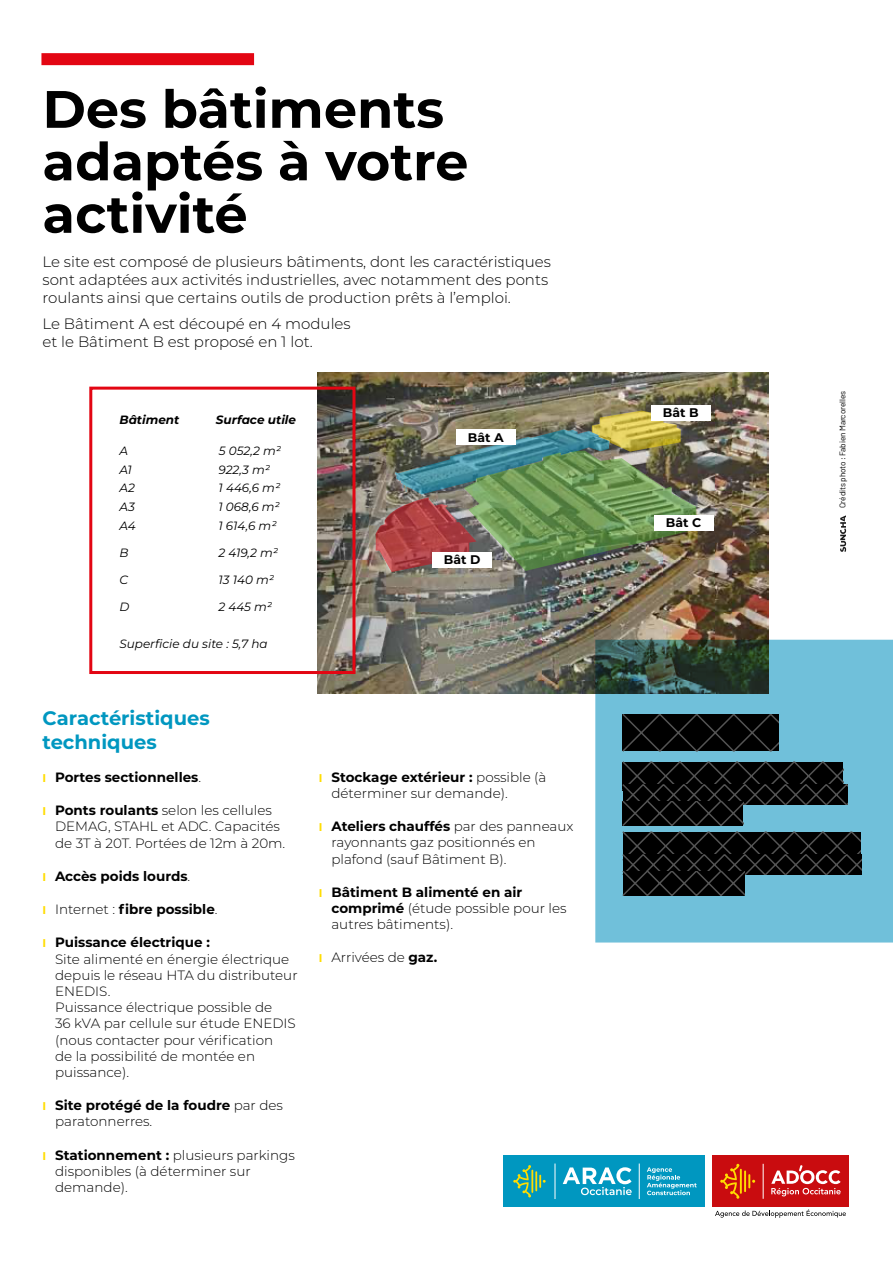
<style>
.page{position:relative;width:893px;height:1263px;background:#fff}
.page>*{position:absolute;margin:0;border:0;box-sizing:border-box;transform-origin:0 0}
.t1{font:700 52.5px/52.5px "Montserrat";color:#000}
.t2{font:700 19.5px/23.4px "Montserrat";color:#0097c0}
.t3{font:300 15px/18px "Montserrat";color:#000}
.t4{font:300 13.5px/16.2px "Montserrat";color:#000}
.t5{font:700 13.5px/16.2px "Montserrat";color:#000}
.t6{font:700 12.45px "Montserrat";color:#000}
.t7{font:italic 12px "Montserrat";color:#000}
.t8{font:italic 700 12px "Montserrat";color:#000}
.t9{font:8.25px "Barlow";letter-spacing:-.015em;color:#000}
.s1{font-size:11.25px;color:#fd0}
.s2{font-weight:300}
.s3{font-weight:700;font-size:11.25px;color:#fd0}
.s4{font-weight:700}
</style>
<div class="page">
<img style="left:318px;top:372px;width:450px;height:322px">
<div style="left:89px;top:387px;width:266px;height:287px;border:3px solid #e30613"></div>
<div style="left:41px;top:53px;width:213px;height:12px;background:#e30613"></div>
<svg style="left:595px;top:640px;width:298px;height:302px;background:#64aabd"></svg>
<div style="left:504px;top:1156px;width:201px;height:51px;background:#0097c0"></div>
<hr style="left:531px;top:1170px;width:2px;height:23px;background:#fd0">
<hr style="left:535px;top:1171px;width:2px;height:20px;background:#fd0">
<svg style="left:539px;top:1175px;width:7px;height:13px"></svg>
<svg style="left:513px;top:1165px;width:18px;height:32px"></svg>
<svg style="left:563px;top:1167px;width:69px;height:28px"></svg>
<hr style="left:555px;top:1163px;width:1px;height:36px;background:#fff">
<hr style="left:639px;top:1163px;width:1px;height:36px;background:#fff">
<svg style="left:647px;top:1167px;width:50px;height:28px"></svg>
<svg style="left:715px;top:1209px;width:131px;height:9px"></svg>
<div style="left:712px;top:1156px;width:137px;height:51px;background:#c90c0f"></div>
<hr style="left:740px;top:1169px;width:2px;height:25px;background:#fd0">
<hr style="left:744px;top:1170px;width:2px;height:22px;background:#fd0">
<svg style="left:748px;top:1174px;width:7px;height:14px"></svg>
<svg style="left:720px;top:1164px;width:19px;height:35px"></svg>
<hr style="left:763px;top:1164px;width:1px;height:35px;background:#fff">
<svg style="left:771px;top:1165px;width:70px;height:31px"></svg>
<div style="left:651px;top:405px;width:59px;height:15px;background:#fff"></div>
<img style="left:376px;top:411px;width:320px;height:161px">
<div style="left:432px;top:552px;width:60px;height:15px;background:#fff"></div>
<div style="left:654px;top:515px;width:59px;height:15px;background:#fff"></div>
<svg style="left:840px;top:515px;width:6px;height:37px"></svg>
<svg style="left:623px;top:714px;width:156px;height:37px;background:#090909"></svg>
<svg style="left:623px;top:762px;width:224px;height:63px;background:#1c292d"></svg>
<svg style="left:623px;top:832px;width:239px;height:63px;background:#1d292d"></svg>
<h1 class="t1" style="left:43px;top:80px;width:427px">Des bâtiments adaptés à votre activité</h1>
<p class="t3" style="left:43px;top:252px;width:510px">Le site est composé de plusieurs bâtiments, dont les caractéristiques sont adaptées aux activités industrielles, avec notamment des ponts roulants ainsi que certains outils de production prêts à l’emploi.</p>
<p class="t3" style="left:43px;top:314px;width:310px">Le Bâtiment A est découpé en 4 modules et le Bâtiment B est proposé en 1 lot.</p>
<p class="t8" style="left:119px;top:412px;width:61px">Bâtiment</p>
<p class="t8" style="left:216px;top:412px;width:82px">Surface utile</p>
<p class="t7" style="left:119px;top:443px;width:10px">A</p>
<p class="t7" style="left:219px;top:443px;width:64px">5 052,2 m²</p>
<p class="t7" style="left:119px;top:462px;width:14px">A1</p>
<p class="t7" style="left:218px;top:462px;width:53px">922,3 m²</p>
<p class="t7" style="left:119px;top:481px;width:17px">A2</p>
<p class="t7" style="left:219px;top:481px;width:63px">1 446,6 m²</p>
<p class="t7" style="left:119px;top:499px;width:17px">A3</p>
<p class="t7" style="left:218px;top:499px;width:63px">1 068,6 m²</p>
<p class="t7" style="left:119px;top:518px;width:18px">A4</p>
<p class="t7" style="left:218px;top:518px;width:60px">1 614,6 m²</p>
<p class="t7" style="left:119px;top:545px;width:11px">B</p>
<p class="t7" style="left:218px;top:545px;width:61px">2 419,2 m²</p>
<p class="t7" style="left:119px;top:572px;width:10px">C</p>
<p class="t7" style="left:218px;top:572px;width:57px">13 140 m²</p>
<p class="t7" style="left:119px;top:599px;width:11px">D</p>
<p class="t7" style="left:218px;top:599px;width:55px">2 445 m²</p>
<p class="t7" style="left:119px;top:637px;width:150px">Superficie du site : 5,7 ha</p>
<p class="t6" style="left:468px;top:428px;width:37px">Bât A</p>
<p class="t6" style="left:444px;top:550px;width:38px">Bât D</p>
<h2 class="t2" style="left:43px;top:706px;width:169px">Caractéristiques techniques</h2>
<p class="t5" style="left:43px;top:768px;width:160px"><span class="s1">I</span> Portes sectionnelles<span class="s2">.</span></p>
<p class="t4" style="left:55px;top:802px;width:232px;text-indent:-13px"><span class="s3">I</span> <span class="s4">Ponts roulants</span> selon les cellules<br>DEMAG, STAHL et ADC. Capacités de 3T à 20T. Portées de 12m à 20m.</p>
<p class="t5" style="left:43px;top:867px;width:149px"><span class="s1">I</span> Accès poids lourds<span class="s2">.</span></p>
<p class="t5" style="left:43px;top:900px;width:177px"><span class="s1">I</span> <span class="s2">Internet :</span> fibre possible<span class="s2">.</span></p>
<p class="t4" style="left:55px;top:934px;width:244px;text-indent:-13px"><span class="s3">I</span> <span class="s4">Puissance électrique :<br></span>Site alimenté en énergie électrique depuis le réseau HTA du distributeur<br>ENEDIS.<br>Puissance électrique possible de<br>36 kVA par cellule sur étude ENEDIS (nous contacter pour vérification<br>de la possibilité de montée en puissance).</p>
<p class="t5" style="left:55px;top:1096px;width:230px;text-indent:-13px"><span class="s1">I</span> Site protégé de la foudre <span class="s2">par des paratonnerres.</span></p>
<p class="t4" style="left:55px;top:1146px;width:241px;text-indent:-13px"><span class="s3">I</span> <span class="s4">Stationnement :</span> plusieurs parkings disponibles (à déterminer sur demande).</p>
<p class="t4" style="left:331px;top:768px;width:217px;text-indent:-13px"><span class="s3">I</span> <span class="s4">Stockage extérieur :</span> possible (à déterminer sur demande).</p>
<p class="t4" style="left:331px;top:818px;width:243px;text-indent:-13px"><span class="s3">I</span> <span class="s4">Ateliers chauffés</span> par des panneaux rayonnants gaz positionnés en plafond (sauf Bâtiment B).</p>
<p class="t4" style="left:331px;top:883px;width:237px;text-indent:-13px"><span class="s3">I</span> <span class="s4">Bâtiment B alimenté en air comprimé</span> (étude possible pour les autres bâtiments).</p>
<p class="t4" style="left:319px;top:949px;width:120px"><span class="s3">I</span> Arrivées de <span class="s4">gaz.</span></p>
<p class="t6" style="left:663px;top:404px;width:37px">Bât B</p>
<p class="t6" style="left:666px;top:514px;width:37px">Bât C</p>
<p class="t9" style="left:837px;top:508px;width:119px;rotate:-90deg">Crédits photo : Fabien Marcorelles</p>
</div>
